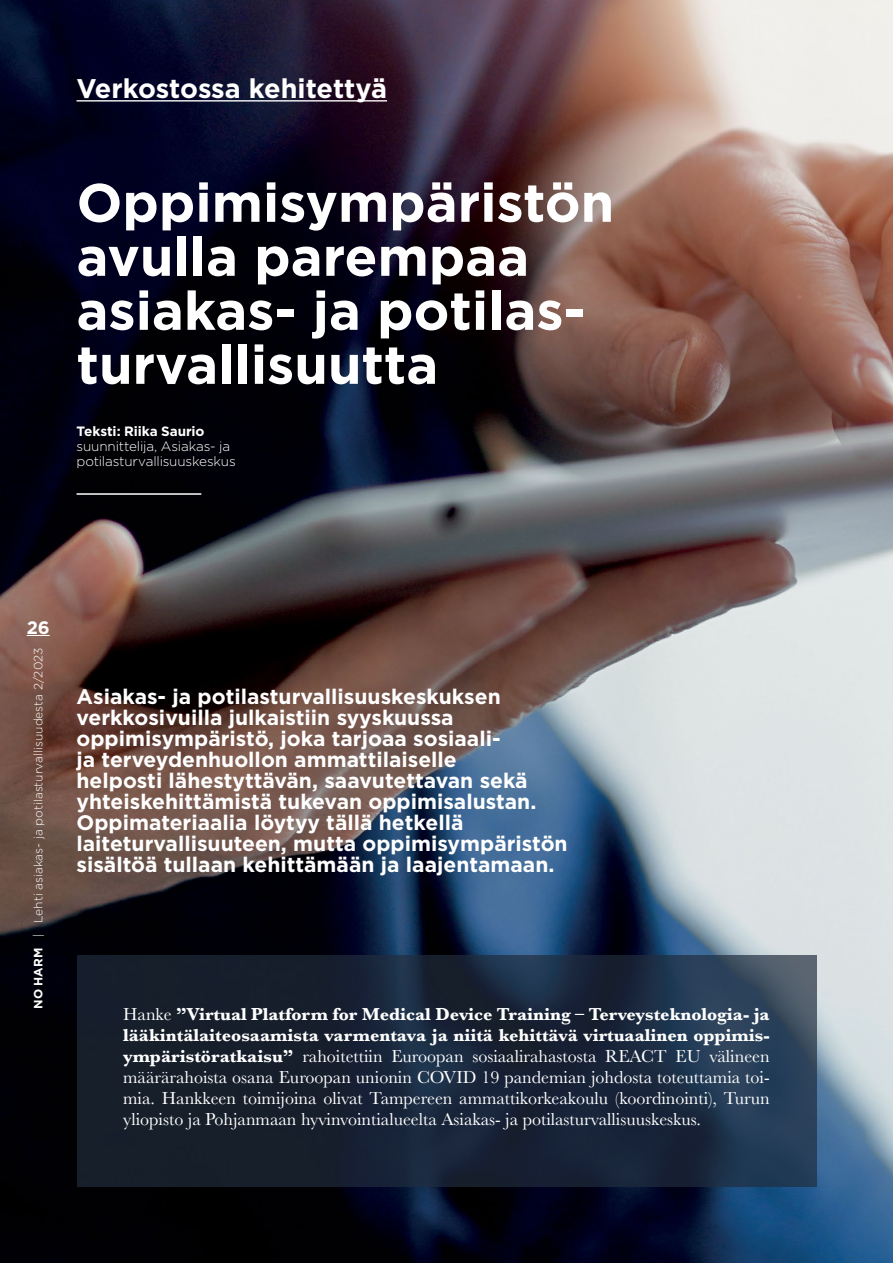
<style>
.page{position:relative;width:893px;height:1263px;background:#fff}
.page>*{position:absolute;margin:0;border:0;box-sizing:border-box;transform-origin:0 0}
.H2{font:700 54px/54px "Gotham";color:#fff}
.Teema{font:700 27px "Gotham";color:#fff}
.Paragraph_ingressi{font:700 21px/21px "Gotham";color:#fff}
.paragraph_leipäteksti{font:18px/21px "Baskerville";color:#fff;text-align:justify}
.t1{font:700 18px "Gotham";color:#fff}
.Paragraph_kirjoittaja{font:300 13.5px/15px "Gotham";letter-spacing:-.015em;color:#fff}
.Paragraph_kirjoittaja-2{font:700 13.5px "Gotham";letter-spacing:-.005em;color:#fff}
.t2{font:300 12px "Gotham";color:#fff}
.s1{font-weight:700}
</style>
<div class="page">
<img style="left:0;top:0;width:893px;height:1263px">
<hr style="left:77px;top:100px;width:310px;height:2px;background:#fff">
<hr style="left:77px;top:493px;width:124px;height:2px;background:#fff">
<svg style="left:77px;top:955px;width:739px;height:231px;background:#1a2739"></svg>
<svg style="left:27px;top:635px;width:23px;height:1px"></svg>
<h2 class="Teema" style="left:77px;top:71px;width:312px">Verkostossa kehitettyä</h2>
<h3 class="H2" style="left:77px;top:175px;width:539px">Oppimisympäristön avulla parempaa asiakas- ja potilas&shy;turvallisuutta</h3>
<p class="Paragraph_kirjoittaja-2" style="left:77px;top:422px;width:129px">Teksti: Riika Saurio</p>
<p class="Paragraph_kirjoittaja" style="left:77px;top:439px;width:161px">suunnittelija, Asiakas- ja potilasturvallisuuskeskus</p>
<p class="t1" style="left:27px;top:615px;width:25px">26</p>
<p class="t2" style="left:32px;top:1009px;width:363px;rotate:-90deg"><span class="s1">NO HARM</span> | Lehti asiakas- ja potilasturvallisuudesta 2/2023</p>
<h4 class="Paragraph_ingressi" style="left:77px;top:685px;width:493px">Asiakas- ja potilasturvallisuuskeskuksen verkkosivuilla julkaistiin syyskuussa oppimisympäristö, joka tarjoaa sosiaali-<br>ja terveydenhuollon ammattilaiselle<br>helposti lähestyttävän, saavutettavan sekä yhteiskehittämistä tukevan oppimisalustan.<br>Oppimateriaalia löytyy tällä hetkellä laiteturvallisuuteen, mutta oppimisympäristön sisältöä tullaan kehittämään ja laajentamaan.</h4>
<p class="paragraph_leipäteksti" style="left:123px;top:1004px;width:648px">Hanke <span class="s1">”Virtual Platform for Medical Device Training – Terveysteknologia- ja lääkintälaiteosaamista varmentava ja niitä kehittävä virtuaalinen oppimis&shy;ympäristöratkaisu”</span> rahoitettiin Euroopan sosiaalirahastosta REACT EU välineen määrärahoista osana Euroopan unionin COVID 19 pandemian johdosta toteuttamia toi&shy;mia. Hankkeen toimijoina olivat Tampereen ammattikorkeakoulu (koordinointi), Turun yliopisto ja Pohjanmaan hyvinvointialueelta Asiakas- ja potilasturvallisuuskeskus.</p>
</div>
